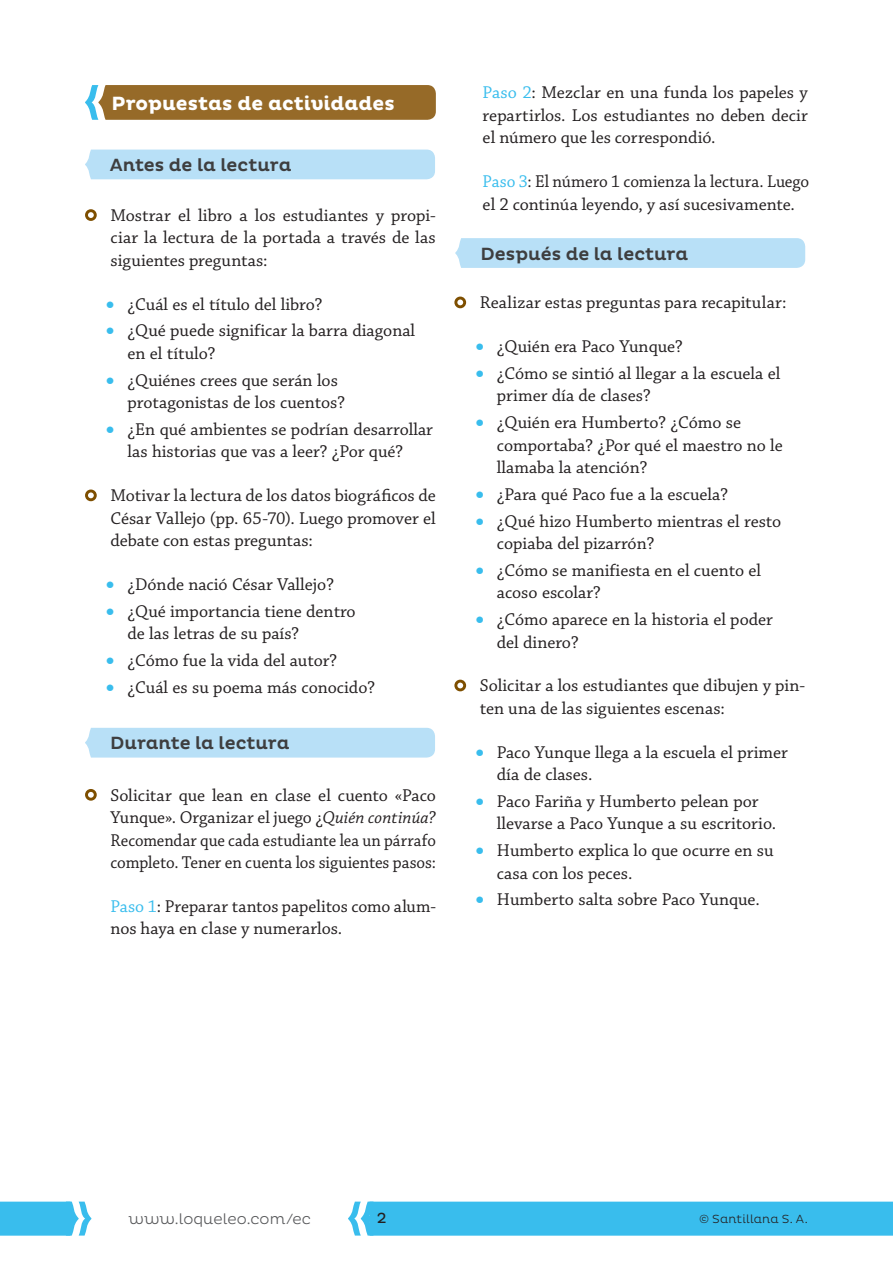
<style>
.page{position:relative;width:893px;height:1263px;background:#fff}
.page>*{position:absolute;margin:0;border:0;box-sizing:border-box;transform-origin:0 0}
.TITULOS{font:700 19.5px "Pluto";letter-spacing:-.005em;color:#fff}
.PARRAFO_TABULADO{font:18px/22.5px "Chaparral Pro";color:#231f20}
.PARRAFO_TABULADO-2{font:18px/22.5px "Chaparral Pro";color:#231f20;scale:.96 1}
.SUBTITULOS{font:500 18px "Pluto";letter-spacing:-.005em;color:#3e3e3f}
.t1{font:300 15px "Pluto";letter-spacing:.005em;color:#57585a}
.t2{font:15px "Pluto";color:#231f20}
.t3{font:300 12px "Pluto";letter-spacing:.01em;color:#231f20}
.s1{font-family:"Wattauchimma";color:#39bded}
.s2{font-style:italic}
.s3{color:#39bded}
</style>
<div class="page">
<svg style="left:0;top:1201px;width:91px;height:35px;background:#54c6ef"></svg>
<svg style="left:348px;top:1201px;width:545px;height:35px;background:#42c0ed"></svg>
<svg style="left:85px;top:85px;width:351px;height:35px;background:#987134"></svg>
<div style="left:85px;top:150px;width:350px;height:29px;background:#b8e0f7"></div>
<div style="left:85px;top:209px;width:12px;height:12px;border:3px solid #7e4f00;border-radius:50%"></div>
<div style="left:85px;top:489px;width:12px;height:12px;border:3px solid #7e4f00;border-radius:50%"></div>
<div style="left:85px;top:728px;width:350px;height:29px;background:#b8e0f7"></div>
<div style="left:85px;top:789px;width:12px;height:12px;border:3px solid #7e4f00;border-radius:50%"></div>
<div style="left:455px;top:238px;width:350px;height:30px;background:#b8e0f7"></div>
<div style="left:454px;top:297px;width:12px;height:11px;border:3px solid #7e4f00;border-radius:50%"></div>
<div style="left:454px;top:680px;width:12px;height:11px;border:3px solid #7e4f00;border-radius:50%"></div>
<p class="TITULOS" style="left:111px;top:92px;width:285px">Propuestas de actividades</p>
<p class="SUBTITULOS" style="left:110px;top:155px;width:183px">Antes de la lectura</p>
<p class="PARRAFO_TABULADO" style="left:111px;top:205px;width:327px;text-align:justify">Mostrar el libro a los estudiantes y propi&shy;ciar la lectura de la portada a través de las siguientes preguntas:</p>
<p class="PARRAFO_TABULADO" style="left:106px;top:293px;width:218px"><span class="s1">•</span> ¿Cuál es el título del libro?</p>
<p class="PARRAFO_TABULADO" style="left:128px;top:320px;width:289px;text-indent:-21px"><span class="s1">•</span> ¿Qué puede significar la barra diagonal en el título?</p>
<p class="PARRAFO_TABULADO" style="left:128px;top:369px;width:219px;text-indent:-21px"><span class="s1">•</span> ¿Quiénes crees que serán los protagonistas de los cuentos?</p>
<p class="PARRAFO_TABULADO" style="left:106px;top:419px;width:328px;text-align:center"><span class="s1">•</span> ¿En qué ambientes se podrían desarrollar las historias que vas a leer? ¿Por qué?</p>
<p class="PARRAFO_TABULADO" style="left:111px;top:485px;width:327px;text-align:justify">Motivar la lectura de los datos biográficos de César Vallejo (pp. 65-70). Luego promover el debate con estas preguntas:</p>
<p class="PARRAFO_TABULADO" style="left:106px;top:574px;width:229px"><span class="s1">•</span> ¿Dónde nació César Vallejo?</p>
<p class="PARRAFO_TABULADO" style="left:128px;top:600px;width:230px;text-indent:-21px"><span class="s1">•</span> ¿Qué importancia tiene dentro de las letras de su país?</p>
<p class="PARRAFO_TABULADO" style="left:106px;top:650px;width:232px"><span class="s1">•</span> ¿Cómo fue la vida del autor?</p>
<p class="PARRAFO_TABULADO" style="left:106px;top:676px;width:270px"><span class="s1">•</span> ¿Cuál es su poema más conocido?</p>
<p class="SUBTITULOS" style="left:110px;top:733px;width:181px">Durante la lectura</p>
<p class="PARRAFO_TABULADO" style="left:111px;top:784px;width:327px;text-align:justify">Solicitar que lean en clase el cuento «Paco Yunque». Organizar el juego ¿<span class="s2">Quién continúa?<br></span>Recomendar que cada estudiante lea un párrafo completo. Tener en cuenta los siguientes pasos:</p>
<p class="PARRAFO_TABULADO" style="left:111px;top:896px;width:327px"><span class="s3">Paso 1</span>: Preparar tantos papelitos como alum&shy;nos haya en clase y numerarlos.</p>
<p class="PARRAFO_TABULADO" style="left:483px;top:82px;width:327px;text-align:justify"><span class="s3">Paso 2</span>: Mezclar en una funda los papeles y repartirlos. Los estudiantes no deben decir el número que les correspondió.</p>
<p class="PARRAFO_TABULADO-2" style="left:483px;top:171px;width:342px"><span class="s3">Paso 3</span>: El número 1 comienza la lectura. Luego el 2 continúa leyendo, y así sucesivamente.</p>
<p class="SUBTITULOS" style="left:480px;top:243px;width:209px">Después de la lectura</p>
<p class="PARRAFO_TABULADO" style="left:480px;top:292px;width:308px">Realizar estas preguntas para recapitular:</p>
<p class="PARRAFO_TABULADO" style="left:476px;top:336px;width:209px"><span class="s1">•</span> ¿Quién era Paco Yunque?</p>
<p class="PARRAFO_TABULADO" style="left:497px;top:363px;width:285px;text-indent:-21px"><span class="s1">•</span> ¿Cómo se sintió al llegar a la escuela el primer día de clases?</p>
<p class="PARRAFO_TABULADO" style="left:497px;top:412px;width:287px;text-indent:-21px"><span class="s1">•</span> ¿Quién era Humberto? ¿Cómo se comportaba? ¿Por qué el maestro no le llamaba la atención?</p>
<p class="PARRAFO_TABULADO" style="left:476px;top:484px;width:254px"><span class="s1">•</span> ¿Para qué Paco fue a la escuela?</p>
<p class="PARRAFO_TABULADO" style="left:497px;top:510px;width:286px;text-indent:-21px"><span class="s1">•</span> ¿Qué hizo Humberto mientras el resto copiaba del pizarrón?</p>
<p class="PARRAFO_TABULADO" style="left:497px;top:560px;width:266px;text-indent:-21px"><span class="s1">•</span> ¿Cómo se manifiesta en el cuento el acoso escolar?</p>
<p class="PARRAFO_TABULADO" style="left:497px;top:609px;width:278px;text-indent:-21px"><span class="s1">•</span> ¿Cómo aparece en la historia el poder del dinero?</p>
<p class="PARRAFO_TABULADO" style="left:480px;top:675px;width:327px">Solicitar a los estudiantes que dibujen y pin&shy;ten una de las siguientes escenas:</p>
<p class="PARRAFO_TABULADO" style="left:497px;top:741px;width:292px;text-indent:-21px"><span class="s1">•</span> Paco Yunque llega a la escuela el primer día de clases.</p>
<p class="PARRAFO_TABULADO" style="left:497px;top:791px;width:281px;text-indent:-21px"><span class="s1">•</span> Paco Fariña y Humberto pelean por llevarse a Paco Yunque a su escritorio.</p>
<p class="PARRAFO_TABULADO" style="left:497px;top:840px;width:278px;text-indent:-21px"><span class="s1">•</span> Humberto explica lo que ocurre en su casa con los peces.</p>
<p class="PARRAFO_TABULADO" style="left:476px;top:889px;width:286px"><span class="s1">•</span> Humberto salta sobre Paco Yunque.</p>
<p class="t1" style="left:128px;top:1210px;width:184px">www.loqueleo.com/ec</p>
<p class="t2" style="left:377px;top:1209px;width:11px">2</p>
<p class="t3" style="left:699px;top:1212px;width:110px">© Santillana S. A.</p>
</div>
